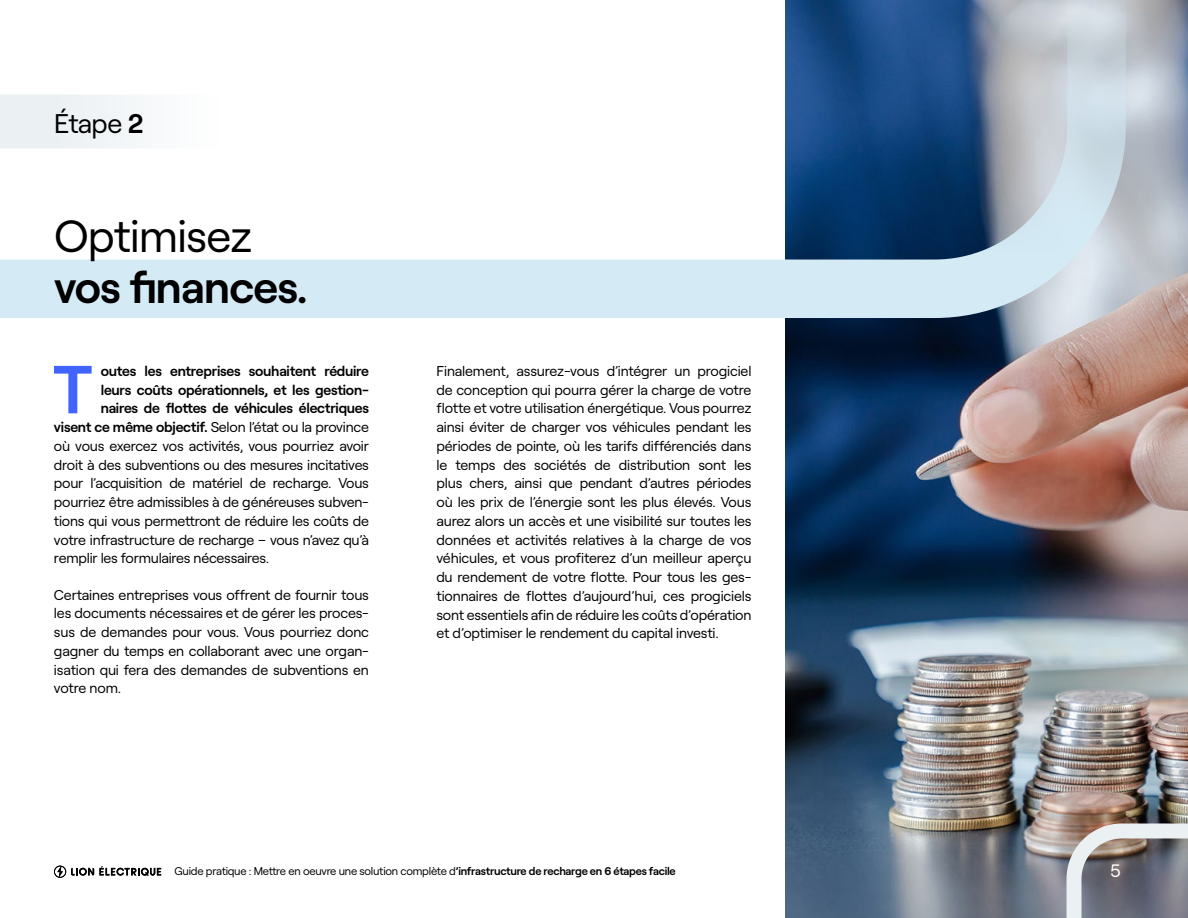
<style>
.page{position:relative;width:1188px;height:918px;background:#fff}
.page>*{position:absolute;margin:0;border:0;box-sizing:border-box;transform-origin:0 0}
.t1{font:600 67.8px "Roobert LE";color:#4164ff}
.t2{font:600 45px "Roobert LE";letter-spacing:-.02em;color:#000}
.t3{font:45px "Roobert LE";letter-spacing:-.015em;color:#000}
.t4{font:27px "Roobert LE";letter-spacing:-.02em;color:#000}
.t5{font:18px "Roobert LE";color:#fff}
.t6{font:14.25px/18.8px "Roobert LE";letter-spacing:-.015em;color:#000;text-align:justify}
.t7{font:600 14.25px "Roobert LE";letter-spacing:-.015em;color:#000}
.t8{font:11.25px "Roobert LE";letter-spacing:-.02em;color:#000}
.s1{font-weight:600}
</style>
<div class="page">
<img style="left:785px;top:0;width:403px;height:918px">
<svg style="left:0;top:0;width:1139px;height:329px"></svg>
<svg style="left:0;top:95px;width:220px;height:54px"></svg>
<svg style="left:54px;top:866px;width:107px;height:12px"></svg>
<svg style="left:1059px;top:816px;width:129px;height:102px;background:#8b888d"></svg>
<h3 class="t4" style="left:54px;top:103px;width:91px">Étape <span class="s1">2</span></h3>
<h2 class="t3" style="left:54px;top:202px;width:200px">Optimisez</h2>
<h2 class="t2" style="left:54px;top:252px;width:256px">vos finances.</h2>
<h1 class="t1" style="left:53px;top:337px;width:40px">T</h1>
<p class="t7" style="left:101px;top:360px;width:270px">outes les entreprises souhaitent réduire</p>
<p class="t7" style="left:101px;top:379px;width:270px">leurs coûts opérationnels, et les gestion-</p>
<p class="t7" style="left:101px;top:397px;width:270px">naires de flottes de véhicules électriques</p>
<p class="t6" style="left:54px;top:417px;width:316px"><span class="s1">visent ce même objectif.</span> Selon l’état ou la province</p>
<p class="t6" style="left:54px;top:435px;width:316px">où vous exercez vos activités, vous pourriez avoir</p>
<p class="t6" style="left:54px;top:454px;width:316px">droit à des subventions ou des mesures incitatives</p>
<p class="t6" style="left:54px;top:473px;width:316px">pour l’acquisition de matériel de recharge. Vous</p>
<p class="t6" style="left:54px;top:492px;width:316px">pourriez être admissibles à de généreuses subven-</p>
<p class="t6" style="left:54px;top:510px;width:317px">tions qui vous permettront de réduire les coûts de</p>
<p class="t6" style="left:54px;top:529px;width:317px">votre infrastructure de recharge – vous n’avez qu’à</p>
<p class="t6" style="left:54px;top:548px;width:217px">remplir les formulaires nécessaires.</p>
<p class="t6" style="left:54px;top:584px;width:317px">Certaines entreprises vous offrent de fournir tous les documents nécessaires et de gérer les proces&shy;sus de demandes pour vous. Vous pourriez donc gagner du temps en collaborant avec une organ&shy;isation qui fera des demandes de subventions en votre nom.</p>
<p class="t6" style="left:436px;top:360px;width:317px">Finalement, assurez-vous d’intégrer un progiciel de conception qui pourra gérer la charge de votre flotte et votre utilisation énergétique. Vous pourrez ainsi éviter de charger vos véhicules pendant les périodes de pointe, où les tarifs différenciés dans le temps des sociétés de distribution sont les plus chers, ainsi que pendant d’autres périodes où les prix de l’énergie sont les plus élevés. Vous aurez alors un accès et une visibilité sur toutes les données et activités relatives à la charge de vos véhicules, et vous profiterez d’un meilleur aperçu du rendement de votre flotte. Pour tous les ges&shy;tionnaires de flottes d’aujourd’hui, ces progiciels sont essentiels afin de réduire les coûts d’opération et d’optimiser le rendement du capital investi.</p>
<p class="t8" style="left:175px;top:863px;width:503px">Guide pratique : Mettre en oeuvre une solution complète d<span class="s1">’infrastructure de recharge en 6 étapes facile</span></p>
<p class="t5" style="left:1110px;top:857px;width:12px">5</p>
</div>
